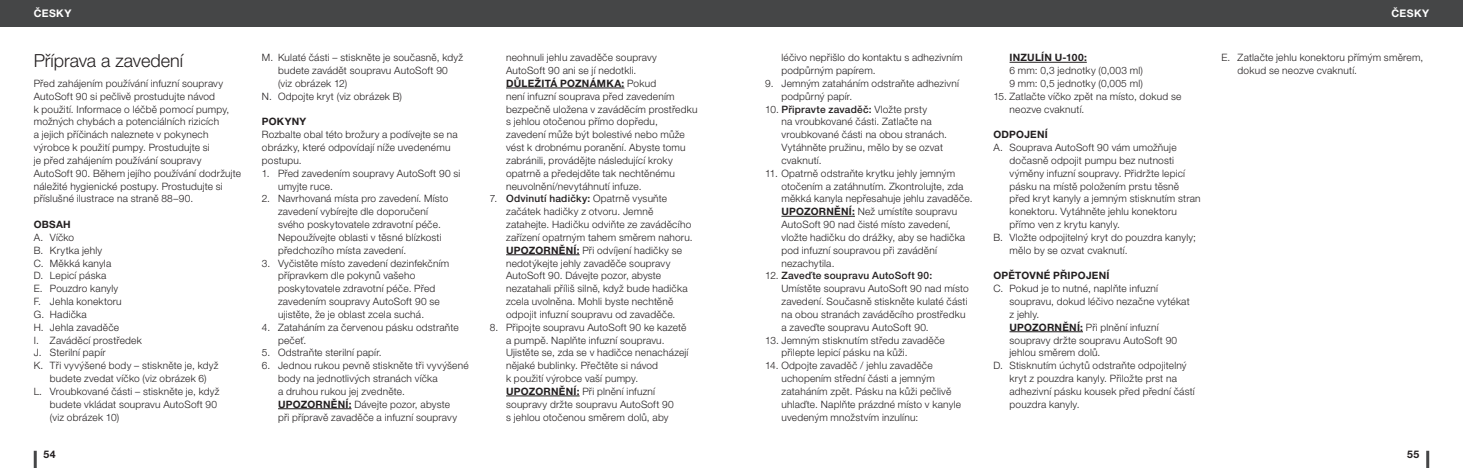
<style>
.page{position:relative;width:1463px;height:468px;background:#fff}
.page>*{position:absolute;margin:0;border:0;box-sizing:border-box;transform-origin:0 0}
.Section_Title__Lrg_IFU{font:300 18px "Helvetica Neue LT Pro";letter-spacing:-.005em;color:#231f20}
.t1{font:700 10.5px "Helvetica Neue LT Pro";letter-spacing:.04em;color:#fff}
.t2{font:700 10.5px "Helvetica Neue LT Pro";color:#231f20}
.Numbered_List__Lrg_IFU{font:300 10.2px/12.9px "Helvetica Neue LT Pro";letter-spacing:.02em;color:#231f20}
.Body_Indented__Lrg_IFU{font:300 10.2px/12.8px "Helvetica Neue LT Pro";letter-spacing:.02em;color:#231f20}
.Body__Lrg_IFU{font:300 10.2px/12.8px "Helvetica Neue LT Pro";letter-spacing:.02em;color:#231f20}
.Alpha_List_-_Roman_Numerals__Lrg_IFU{font:300 10.2px/12.9px "Helvetica Neue LT Pro";letter-spacing:.02em;color:#231f20}
.Subhead__Lrg_IFU{font:700 10.2px "Helvetica Neue LT Pro";letter-spacing:.025em;color:#231f20}
.Body_Indented__Lrg_IFU-2{font:700 10.2px "Helvetica Neue LT Pro";letter-spacing:.025em;color:#231f20}
.s1{font-weight:700}
.s2{font-weight:500}
</style>
<div class="page">
<div style="left:0;top:0;width:731px;height:27px;background:#454647"></div>
<div style="left:731px;top:0;width:732px;height:27px;background:#454647"></div>
<hr style="left:34px;top:450px;width:3px;height:18px;background:#454647">
<hr style="left:1426px;top:450px;width:3px;height:18px;background:#454647">
<hr style="left:278px;top:408px;width:73px;height:1px;background:#231f20">
<hr style="left:506px;top:88px;width:118px;height:1px;background:#231f20">
<hr style="left:506px;top:254px;width:73px;height:1px;background:#231f20">
<hr style="left:506px;top:395px;width:73px;height:1px;background:#231f20">
<hr style="left:781px;top:216px;width:74px;height:1px;background:#231f20">
<hr style="left:1009px;top:62px;width:78px;height:1px;background:#231f20">
<hr style="left:1009px;top:331px;width:74px;height:1px;background:#231f20">
<p class="t1" style="left:34px;top:7px;width:39px">ČESKY</p>
<p class="t1" style="left:1391px;top:7px;width:39px">ČESKY</p>
<p class="Section_Title__Lrg_IFU" style="left:34px;top:49px;width:151px">Příprava a zavedení</p>
<p class="Body__Lrg_IFU" style="left:34px;top:77px;width:209px">Před zahájením používání infuzní soupravy AutoSoft 90 si pečlivě prostudujte návod<br>k použití. Informace o léčbě pomocí pumpy, možných chybách a potenciálních rizicích<br>a jejich příčinách naleznete v pokynech výrobce k použití pumpy. Prostudujte si<br>je před zahájením používání soupravy AutoSoft 90. Během jejího používání dodržujte náležité hygienické postupy. Prostudujte si příslušné ilustrace na straně 88–90.</p>
<p class="Subhead__Lrg_IFU" style="left:34px;top:218px;width:39px">OBSAH</p>
<p class="Body__Lrg_IFU" style="left:34px;top:231px;width:42px">A. Víčko</p>
<p class="Body__Lrg_IFU" style="left:34px;top:243px;width:70px">B. Krytka jehly</p>
<p class="Body__Lrg_IFU" style="left:34px;top:256px;width:79px">C. Měkká kanyla</p>
<p class="Body__Lrg_IFU" style="left:34px;top:269px;width:74px">D. Lepicí páska</p>
<p class="Body__Lrg_IFU" style="left:34px;top:282px;width:86px">E. Pouzdro kanyly</p>
<p class="Body__Lrg_IFU" style="left:34px;top:295px;width:89px">F. Jehla konektoru</p>
<p class="Body__Lrg_IFU" style="left:34px;top:308px;width:55px">G. Hadička</p>
<p class="Body__Lrg_IFU" style="left:34px;top:320px;width:87px">H. Jehla zavaděče</p>
<p class="Body__Lrg_IFU" style="left:34px;top:333px;width:110px">I. Zaváděcí prostředek</p>
<p class="Body__Lrg_IFU" style="left:34px;top:346px;width:73px">J. Sterilní papír</p>
<p class="Body__Lrg_IFU" style="left:34px;top:359px;width:186px;text-align:center">K. Tři vyvýšené body – stiskněte je, když budete zvedat víčko (viz obrázek 6)</p>
<p class="Body__Lrg_IFU" style="left:50px;top:384px;width:171px;text-indent:-16px">L. Vroubkované části – stiskněte je, když budete vkládat soupravu AutoSoft 90 (viz obrázek 10)</p>
<p class="Body_Indented__Lrg_IFU-2" style="left:1009px;top:51px;width:79px">INZULÍN U-100:</p>
<p class="Body_Indented__Lrg_IFU" style="left:1009px;top:64px;width:135px">6 mm: 0,3 jednotky (0,003 ml)</p>
<p class="Body_Indented__Lrg_IFU" style="left:1009px;top:77px;width:135px">9 mm: 0,5 jednotky (0,005 ml)</p>
<p class="Body__Lrg_IFU" style="left:1009px;top:89px;width:173px;text-indent:-16px">15. Zatlačte víčko zpět na místo, dokud se neozve cvaknutí.</p>
<p class="Subhead__Lrg_IFU" style="left:993px;top:128px;width:56px">ODPOJENÍ</p>
<p class="Alpha_List_-_Roman_Numerals__Lrg_IFU" style="left:1009px;top:141px;width:193px;text-indent:-16px">A. Souprava AutoSoft 90 vám umožňuje dočasně odpojit pumpu bez nutnosti výměny infuzní soupravy. Přidržte lepicí pásku na místě položením prstu těsně před kryt kanyly a jemným stisknutím stran konektoru. Vytáhněte jehlu konektoru přímo ven z krytu kanyly.</p>
<p class="Alpha_List_-_Roman_Numerals__Lrg_IFU" style="left:1009px;top:231px;width:188px;text-indent:-16px">B. Vložte odpojitelný kryt do pouzdra kanyly; mělo by se ozvat cvaknutí.</p>
<p class="Subhead__Lrg_IFU" style="left:993px;top:269px;width:118px">OPĚTOVNÉ PŘIPOJENÍ</p>
<p class="Alpha_List_-_Roman_Numerals__Lrg_IFU" style="left:1009px;top:282px;width:182px;text-indent:-16px">C. Pokud je to nutné, naplňte infuzní soupravu, dokud léčivo nezačne vytékat z jehly.</p>
<p class="Body_Indented__Lrg_IFU" style="left:1009px;top:320px;width:169px"><span class="s1">UPOZORNĚNÍ:</span> Při plnění infuzní soupravy držte soupravu AutoSoft 90 jehlou směrem dolů.</p>
<p class="Alpha_List_-_Roman_Numerals__Lrg_IFU" style="left:1009px;top:359px;width:187px;text-indent:-16px">D. Stisknutím úchytů odstraňte odpojitelný kryt z pouzdra kanyly. Přiložte prst na adhezivní pásku kousek před přední částí pouzdra kanyly.</p>
<p class="Body__Lrg_IFU" style="left:278px;top:51px;width:187px;text-indent:-16px">M. Kulaté části – stiskněte je současně, když budete zavádět soupravu AutoSoft 90 (viz obrázek 12)</p>
<p class="Body__Lrg_IFU" style="left:262px;top:89px;width:142px">N. Odpojte kryt (viz obrázek B)</p>
<p class="Subhead__Lrg_IFU" style="left:262px;top:115px;width:46px">POKYNY</p>
<p class="Body__Lrg_IFU" style="left:262px;top:128px;width:197px">Rozbalte obal této brožury a podívejte se na obrázky, které odpovídají níže uvedenému postupu.</p>
<p class="Numbered_List__Lrg_IFU" style="left:278px;top:166px;width:184px;text-indent:-16px">1. Před zavedením soupravy AutoSoft 90 si umyjte ruce.</p>
<p class="Numbered_List__Lrg_IFU" style="left:278px;top:192px;width:172px;text-indent:-16px">2. Navrhovaná místa pro zavedení. Místo zavedení vybírejte dle doporučení svého poskytovatele zdravotní péče.<br>Nepoužívejte oblasti v těsné blízkosti předchozího místa zavedení.</p>
<p class="Numbered_List__Lrg_IFU" style="left:278px;top:256px;width:173px;text-indent:-16px">3. Vyčistěte místo zavedení dezinfekčním přípravkem dle pokynů vašeho poskytovatele zdravotní péče. Před zavedením soupravy AutoSoft 90 se ujistěte, že je oblast zcela suchá.</p>
<p class="Numbered_List__Lrg_IFU" style="left:278px;top:320px;width:182px;text-indent:-16px">4. Zataháním za červenou pásku odstraňte pečeť.</p>
<p class="Numbered_List__Lrg_IFU" style="left:262px;top:346px;width:121px">5. Odstraňte sterilní papír.</p>
<p class="Numbered_List__Lrg_IFU" style="left:278px;top:359px;width:192px;text-indent:-16px">6. Jednou rukou pevně stiskněte tři vyvýšené body na jednotlivých stranách víčka<br>a druhou rukou jej zvedněte.</p>
<p class="Body_Indented__Lrg_IFU" style="left:278px;top:397px;width:181px"><span class="s1">UPOZORNĚNÍ:</span> Dávejte pozor, abyste při přípravě zavaděče a infuzní soupravy</p>
<p class="Body_Indented__Lrg_IFU" style="left:506px;top:51px;width:152px">neohnuli jehlu zavaděče soupravy<br>AutoSoft 90 ani se jí nedotkli.</p>
<p class="Body_Indented__Lrg_IFU" style="left:506px;top:77px;width:193px"><span class="s1">DŮLEŽITÁ POZNÁMKA:</span> Pokud<br>není infuzní souprava před zavedením bezpečně uložena v zaváděcím prostředku s jehlou otočenou přímo dopředu, zavedení může být bolestivé nebo může vést k drobnému poranění. Abyste tomu zabránili, provádějte následující kroky opatrně a předejděte tak nechtěnému neuvolnění/nevytáhnutí infuze.</p>
<p class="Numbered_List__Lrg_IFU" style="left:506px;top:192px;width:188px;text-indent:-16px">7. <span class="s2">Odvinutí hadičky:</span> Opatrně vysuňte začátek hadičky z otvoru. Jemně zatahejte. Hadičku odviňte ze zaváděcího zařízení opatrným tahem směrem nahoru.</p>
<p class="Body_Indented__Lrg_IFU" style="left:506px;top:243px;width:183px"><span class="s1">UPOZORNĚNÍ:</span> Při odvíjení hadičky se nedotýkejte jehly zavaděče soupravy AutoSoft 90. Dávejte pozor, abyste nezatahali příliš silně, když bude hadička zcela uvolněna. Mohli byste nechtěně odpojit infuzní soupravu od zavaděče.</p>
<p class="Numbered_List__Lrg_IFU" style="left:506px;top:320px;width:184px;text-indent:-16px">8. Připojte soupravu AutoSoft 90 ke kazetě a pumpě. Naplňte infuzní soupravu.<br>Ujistěte se, zda se v hadičce nenacházejí nějaké bublinky. Přečtěte si návod<br>k použití výrobce vaší pumpy.</p>
<p class="Body_Indented__Lrg_IFU" style="left:506px;top:384px;width:169px"><span class="s1">UPOZORNĚNÍ:</span> Při plnění infuzní soupravy držte soupravu AutoSoft 90 s jehlou otočenou směrem dolů, aby</p>
<p class="Body_Indented__Lrg_IFU" style="left:781px;top:51px;width:183px">léčivo nepřišlo do kontaktu s adhezivním podpůrným papírem.</p>
<p class="Numbered_List__Lrg_IFU" style="left:781px;top:77px;width:179px;text-indent:-16px">9. Jemným zataháním odstraňte adhezivní podpůrný papír.</p>
<p class="Numbered_List__Lrg_IFU" style="left:781px;top:102px;width:167px;text-indent:-16px">10. <span class="s2">Připravte zavaděč:</span> Vložte prsty<br>na vroubkované části. Zatlačte na vroubkované části na obou stranách.<br>Vytáhněte pružinu, mělo by se ozvat cvaknutí.</p>
<p class="Numbered_List__Lrg_IFU" style="left:781px;top:166px;width:193px;text-indent:-16px">11. Opatrně odstraňte krytku jehly jemným otočením a zatáhnutím. Zkontrolujte, zda měkká kanyla nepřesahuje jehlu zavaděče.</p>
<p class="Body_Indented__Lrg_IFU" style="left:781px;top:205px;width:185px"><span class="s1">UPOZORNĚNÍ:</span> Než umístíte soupravu<br>AutoSoft 90 nad čisté místo zavedení, vložte hadičku do drážky, aby se hadička pod infuzní soupravou při zavádění nezachytila.</p>
<p class="Numbered_List__Lrg_IFU" style="left:781px;top:269px;width:189px;text-indent:-16px">12. <span class="s2">Zaveďte soupravu AutoSoft 90:<br></span>Umístěte soupravu AutoSoft 90 nad místo zavedení. Současně stiskněte kulaté části na obou stranách zaváděcího prostředku a zaveďte soupravu AutoSoft 90.</p>
<p class="Numbered_List__Lrg_IFU" style="left:781px;top:333px;width:165px;text-indent:-16px">13. Jemným stisknutím středu zavaděče přilepte lepicí pásku na kůži.</p>
<p class="Numbered_List__Lrg_IFU" style="left:781px;top:359px;width:181px;text-indent:-16px">14. Odpojte zavaděč / jehlu zavaděče uchopením střední části a jemným zataháním zpět. Pásku na kůži pečlivě uhlaďte. Naplňte prázdné místo v kanyle uvedeným množstvím inzulínu:</p>
<p class="Alpha_List_-_Roman_Numerals__Lrg_IFU" style="left:1237px;top:51px;width:187px;text-indent:-16px">E. Zatlačte jehlu konektoru přímým směrem, dokud se neozve cvaknutí.</p>
<p class="t2" style="left:43px;top:448px;width:14px">54</p>
<p class="t2" style="left:1407px;top:448px;width:14px">55</p>
</div>
